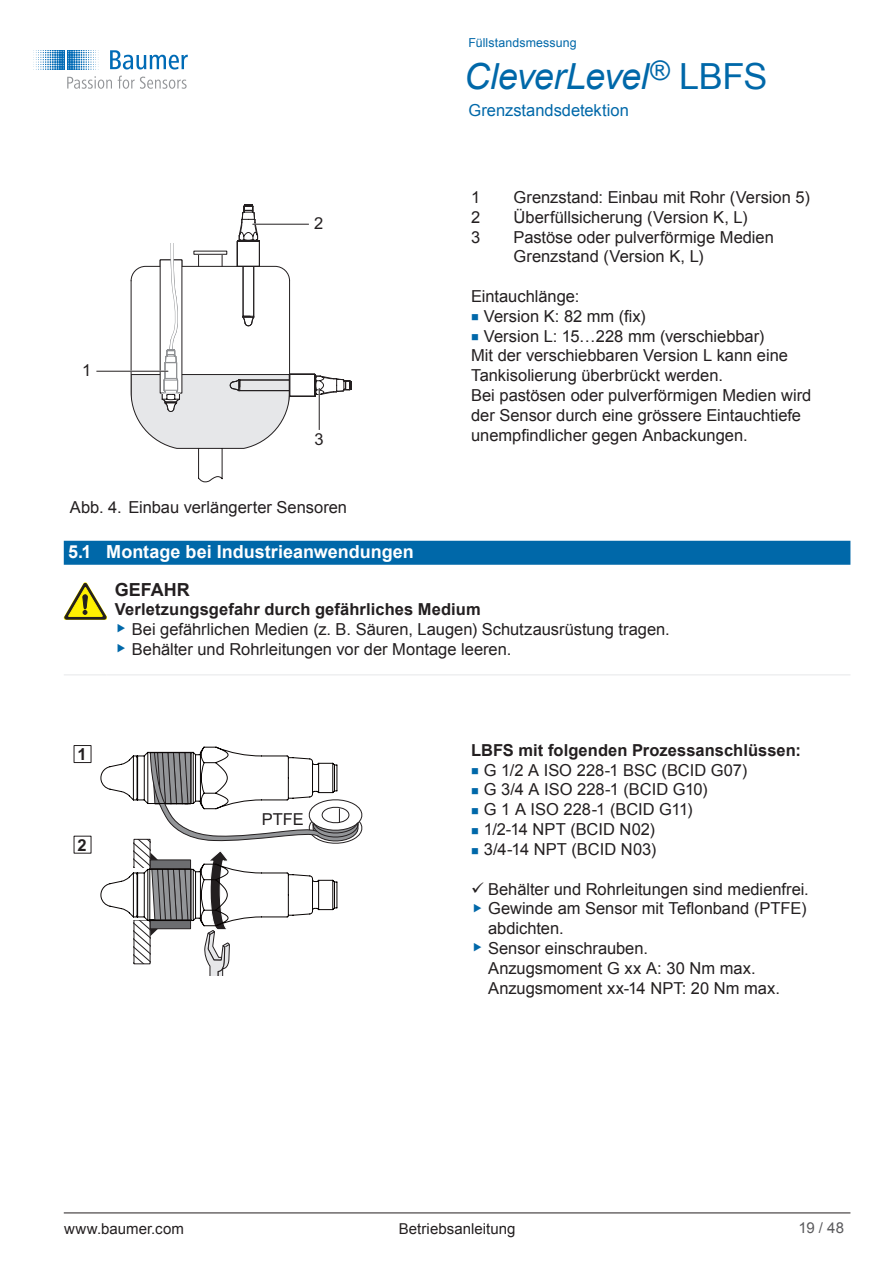
<style>
.page{position:relative;width:893px;height:1263px;background:#fff}
.page>*{position:absolute;margin:0;border:0;box-sizing:border-box;transform-origin:0 0}
.t1{font:italic 36px "Arial";letter-spacing:-.015em;color:#0068a9}
.t2{font:700 18px "Arial";color:#fff}
.Warnhinweis_Gefahr{font:700 18px "Arial";color:#231f20}
.Grundtext{font:16.5px/19.8px "Arial";color:#231f20}
.Warnhinweis_Quelle{font:700 16.5px "Arial";letter-spacing:.005em;color:#231f20}
.Überschrift_4_Zwis{font:700 16.5px "Arial";color:#231f20}
.t3{font:16.5px "Arial";color:#0068a9}
.t4{font:15px "Arial";letter-spacing:.005em;color:#231f20}
.t5{font:15px "Arial";color:#5a5a5d}
.t6{font:12.3px "Arial";letter-spacing:.01em;color:#0068a9}
.s1{font-style:normal}
</style>
<div class="page">
<svg style="left:110px;top:50px;width:78px;height:20px"></svg>
<svg style="left:35px;top:50px;width:64px;height:20px"></svg>
<svg style="left:67px;top:76px;width:45px;height:13px"></svg>
<svg style="left:118px;top:76px;width:69px;height:13px"></svg>
<div style="left:64px;top:541px;width:786px;height:24px;background:#0068a9"></div>
<svg style="left:130px;top:204px;width:222px;height:279px"></svg>
<hr style="left:85px;top:371px;width:83px;height:1px;background:#231f20">
<div style="left:77px;top:361px;width:19px;height:19px;background:#fff;border-radius:50%"></div>
<hr style="left:253px;top:224px;width:67px;height:1px;background:#231f20">
<div style="left:309px;top:214px;width:19px;height:19px;background:#fff;border-radius:50%"></div>
<hr style="left:319px;top:388px;width:1px;height:54px;background:#231f20">
<div style="left:309px;top:430px;width:20px;height:19px;background:#fff;border-radius:50%"></div>
<div style="left:160px;top:195px;width:22px;height:48px;background:#fff"></div>
<hr style="left:64px;top:674px;width:42px;height:1px;background:#e6e7e9">
<hr style="left:106px;top:674px;width:744px;height:1px;background:#e6e7e9">
<svg style="left:64px;top:582px;width:43px;height:38px"></svg>
<svg style="left:100px;top:746px;width:263px;height:229px"></svg>
<div style="left:74px;top:745px;width:17px;height:18px;border:1px solid #231f20"></div>
<hr style="left:64px;top:1212px;width:786px;height:1px;background:#231f20">
<p class="Grundtext" style="left:82px;top:361px;width:11px">1</p>
<p class="Grundtext" style="left:314px;top:214px;width:11px">2</p>
<p class="Grundtext" style="left:315px;top:430px;width:11px">3</p>
<p class="Grundtext" style="left:70px;top:497px;width:279px">Abb. 4. Einbau verlängerter Sensoren</p>
<p class="t6" style="left:468px;top:35px;width:110px">Füllstandsmessung</p>
<h1 class="t1" style="left:464px;top:53px;width:305px">CleverLevel<sup>®</sup> <span class="s1">LBFS</span></h1>
<p class="t3" style="left:468px;top:100px;width:162px">Grenzstandsdetektion</p>
<p class="Grundtext" style="left:471px;top:187px;width:11px">1</p>
<p class="Grundtext" style="left:514px;top:187px;width:298px">Grenzstand: Einbau mit Rohr (Version 5)</p>
<p class="Grundtext" style="left:471px;top:207px;width:11px">2</p>
<p class="Grundtext" style="left:514px;top:207px;width:235px">Überfüllsicherung (Version K, L)</p>
<p class="Grundtext" style="left:471px;top:227px;width:11px">3</p>
<p class="Grundtext" style="left:514px;top:227px;width:262px">Pastöse oder pulverförmige Medien<br>Grenzstand (Version K, L)</p>
<p class="Grundtext" style="left:471px;top:286px;width:110px">Eintauchlänge:</p>
<p class="Grundtext" style="left:484px;top:306px;width:163px">Version K: 82 mm (fix)</p>
<p class="Grundtext" style="left:484px;top:326px;width:282px">Version L: 15…228 mm (verschiebbar)</p>
<p class="Grundtext" style="left:471px;top:346px;width:318px">Mit der verschiebbaren Version L kann eine<br>Tankisolierung überbrückt werden.</p>
<p class="Grundtext" style="left:471px;top:385px;width:342px">Bei pastösen oder pulverförmigen Medien wird der Sensor durch eine grössere Eintauchtiefe unempfindlicher gegen Anbackungen.</p>
<p class="t2" style="left:68px;top:540px;width:347px">5.1 Montage bei Industrieanwendungen</p>
<p class="Warnhinweis_Gefahr" style="left:115px;top:578px;width:77px">GEFAHR</p>
<p class="Warnhinweis_Quelle" style="left:115px;top:598px;width:367px">Verletzungsgefahr durch gefährliches Medium</p>
<p class="Grundtext" style="left:132px;top:619px;width:539px">Bei gefährlichen Medien (z. B. Säuren, Laugen) Schutzausrüstung tragen.</p>
<p class="Grundtext" style="left:132px;top:639px;width:381px">Behälter und Rohrleitungen vor der Montage leeren.</p>
<p class="Warnhinweis_Quelle" style="left:78px;top:743px;width:11px">1</p>
<p class="Warnhinweis_Quelle" style="left:78px;top:834px;width:11px">2</p>
<p class="Grundtext" style="left:262px;top:810px;width:44px">PTFE</p>
<p class="Überschrift_4_Zwis" style="left:471px;top:739px;width:332px">LBFS mit folgenden Prozessanschlüssen:</p>
<p class="Grundtext" style="left:484px;top:760px;width:265px">G 1/2 A ISO 228-1 BSC (BCID G07)</p>
<p class="Grundtext" style="left:484px;top:780px;width:225px">G 3/4 A ISO 228-1 (BCID G10)</p>
<p class="Grundtext" style="left:484px;top:800px;width:210px">G 1 A ISO 228-1 (BCID G11)</p>
<p class="Grundtext" style="left:484px;top:819px;width:173px">1/2-14 NPT (BCID N02)</p>
<p class="Grundtext" style="left:484px;top:839px;width:174px">3/4-14 NPT (BCID N03)</p>
<p class="Grundtext" style="left:488px;top:879px;width:322px">Behälter und Rohrleitungen sind medienfrei.</p>
<p class="Grundtext" style="left:488px;top:899px;width:320px">Gewinde am Sensor mit Teflonband (PTFE) abdichten.</p>
<p class="Grundtext" style="left:488px;top:938px;width:293px">Sensor einschrauben.<br>Anzugsmoment G xx A: 30 Nm max.<br>Anzugsmoment xx-14 NPT: 20 Nm max.</p>
<p class="t4" style="left:64px;top:1218px;width:121px">www.baumer.com</p>
<p class="t5" style="left:799px;top:1218px;width:47px">19 / 48</p>
<p class="t4" style="left:399px;top:1218px;width:118px">Betriebsanleitung</p>
</div>
